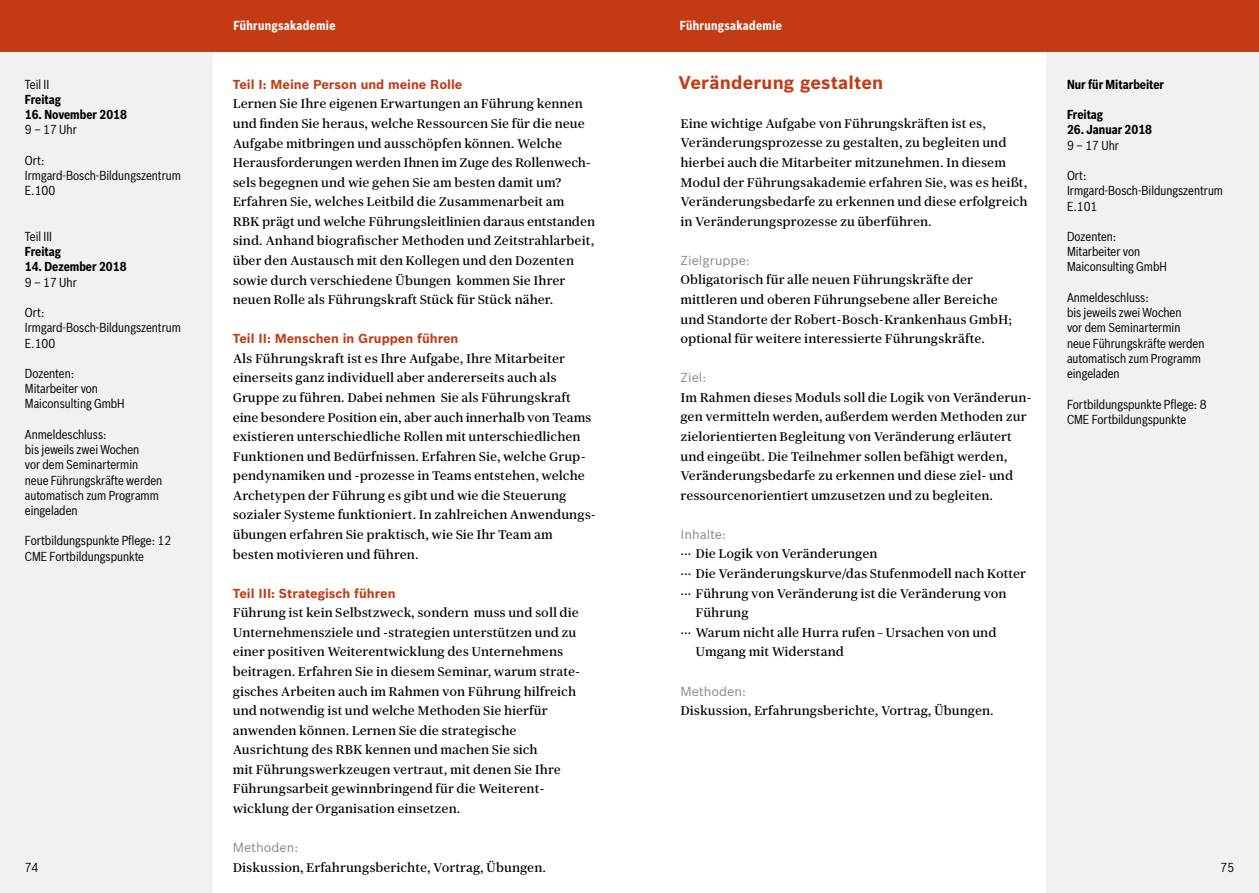
<style>
.page{position:relative;width:1259px;height:893px;background:#fff}
.page>*{position:absolute;margin:0;border:0;box-sizing:border-box;transform-origin:0 0}
.t1{font:700 18px "Bosch Sans";letter-spacing:.01em;color:#c33b15}
.t2{font:12.75px/19.5px "Bosch Serif";color:#000}
.t3{font:12.75px/15.1px "Bosch Sans Cond";color:#000}
.t4{font:700 12.75px "Bosch Sans";color:#c33b15}
.t5{font:700 12.75px "Bosch Sans Cond";color:#000}
.t6{font:12.75px "Bosch Sans";color:#87888a}
.t7{font:700 12.75px "Bosch Sans Cond";letter-spacing:.025em;color:#fff}
</style>
<div class="page">
<div style="left:0;top:51px;width:213px;height:842px;background:#f1f1f2"></div>
<div style="left:1046px;top:51px;width:213px;height:842px;background:#f1f1f2"></div>
<div style="left:629px;top:0;width:630px;height:51px;background:#c33b15"></div>
<div style="left:0;top:0;width:629px;height:51px;background:#c33b15"></div>
<p class="t7" style="left:233px;top:18px;width:104px">Führungsakademie</p>
<p class="t7" style="left:680px;top:18px;width:104px">Führungsakademie</p>
<h1 class="t1" style="left:679px;top:71px;width:206px">Veränderung gestalten</h1>
<p class="t5" style="left:1067px;top:76px;width:99px">Nur für Mitarbeiter</p>
<p class="t5" style="left:1067px;top:107px;width:38px">Freitag</p>
<p class="t5" style="left:1067px;top:122px;width:87px">26. Januar 2018</p>
<p class="t3" style="left:1067px;top:137px;width:54px">9 – 17 Uhr</p>
<p class="t3" style="left:1067px;top:168px;width:158px">Ort:<br>Irmgard-Bosch-Bildungszentrum<br>E.101</p>
<p class="t3" style="left:1067px;top:229px;width:101px">Dozenten:<br>Mitarbeiter von<br>Maiconsulting GmbH</p>
<p class="t3" style="left:1067px;top:290px;width:139px">Anmeldeschluss:<br>bis jeweils zwei Wochen<br>vor dem Seminartermin neue Führungskräfte werden automatisch zum Programm eingeladen</p>
<p class="t3" style="left:1067px;top:396px;width:141px">Fortbildungspunkte Pflege: 8<br>CME Fortbildungspunkte</p>
<p class="t4" style="left:233px;top:76px;width:231px">Teil I: Meine Person und meine Rolle</p>
<p class="t2" style="left:233px;top:94px;width:364px">Lernen Sie Ihre eigenen Erwartungen an Führung kennen und finden Sie heraus, welche Ressourcen Sie für die neue Aufgabe mitbringen und ausschöpfen können. Welche Herausforderungen werden Ihnen im Zuge des Rollenwech&shy;sels begegnen und wie gehen Sie am besten damit um?<br>Erfahren Sie, welches Leitbild die Zusammenarbeit am<br>RBK prägt und welche Führungsleitlinien daraus entstanden sind. Anhand biografischer Methoden und Zeitstrahlarbeit, über den Austausch mit den Kollegen und den Dozenten sowie durch verschiedene Übungen kommen Sie Ihrer neuen Rolle als Führungskraft Stück für Stück näher.</p>
<p class="t4" style="left:233px;top:331px;width:227px">Teil II: Menschen in Gruppen führen</p>
<p class="t2" style="left:233px;top:348px;width:365px">Als Führungskraft ist es Ihre Aufgabe, Ihre Mitarbeiter einerseits ganz individuell aber andererseits auch als Gruppe zu führen. Dabei nehmen Sie als Führungskraft eine besondere Position ein, aber auch innerhalb von Teams existieren unterschiedliche Rollen mit unterschiedlichen Funktionen und Bedürfnissen. Erfahren Sie, welche Grup&shy;pendynamiken und -prozesse in Teams entstehen, welche Archetypen der Führung es gibt und wie die Steuerung sozialer Systeme funktioniert. In zahlreichen Anwendungs&shy;übungen erfahren Sie praktisch, wie Sie Ihr Team am besten motivieren und führen.</p>
<p class="t4" style="left:233px;top:585px;width:164px">Teil III: Strategisch führen</p>
<p class="t2" style="left:233px;top:603px;width:349px">Führung ist kein Selbstzweck, sondern muss und soll die Unternehmensziele und -strategien unterstützen und zu einer positiven Weiterentwicklung des Unternehmens beitragen. Erfahren Sie in diesem Seminar, warum strate&shy;gisches Arbeiten auch im Rahmen von Führung hilfreich und notwendig ist und welche Methoden Sie hierfür anwenden können. Lernen Sie die strategische Ausrichtung des RBK kennen und machen Sie sich<br>mit Führungswerkzeugen vertraut, mit denen Sie Ihre Führungsarbeit gewinnbringend für die Weiterent&shy;wicklung der Organisation einsetzen.</p>
<p class="t6" style="left:233px;top:840px;width:67px">Methoden:</p>
<p class="t2" style="left:233px;top:857px;width:315px">Diskussion, Erfahrungsberichte, Vortrag, Übungen.</p>
<p class="t3" style="left:25px;top:77px;width:26px">Teil II</p>
<p class="t5" style="left:25px;top:92px;width:38px">Freitag</p>
<p class="t5" style="left:25px;top:107px;width:104px">16. November 2018</p>
<p class="t3" style="left:25px;top:122px;width:54px">9 – 17 Uhr</p>
<p class="t3" style="left:25px;top:153px;width:158px">Ort:<br>Irmgard-Bosch-Bildungszentrum<br>E.100</p>
<p class="t3" style="left:25px;top:229px;width:29px">Teil III</p>
<p class="t5" style="left:25px;top:244px;width:38px">Freitag</p>
<p class="t5" style="left:25px;top:259px;width:103px">14. Dezember 2018</p>
<p class="t3" style="left:25px;top:274px;width:54px">9 – 17 Uhr</p>
<p class="t3" style="left:25px;top:305px;width:158px">Ort:<br>Irmgard-Bosch-Bildungszentrum<br>E.100</p>
<p class="t3" style="left:25px;top:366px;width:101px">Dozenten:<br>Mitarbeiter von<br>Maiconsulting GmbH</p>
<p class="t3" style="left:25px;top:427px;width:139px">Anmeldeschluss:<br>bis jeweils zwei Wochen<br>vor dem Seminartermin neue Führungskräfte werden automatisch zum Programm eingeladen</p>
<p class="t3" style="left:25px;top:533px;width:148px">Fortbildungspunkte Pflege: 12<br>CME Fortbildungspunkte</p>
<p class="t2" style="left:680px;top:113px;width:348px">Eine wichtige Aufgabe von Führungskräften ist es, Veränderungsprozesse zu gestalten, zu begleiten und hierbei auch die Mitarbeiter mitzunehmen. In diesem Modul der Führungsakademie erfahren Sie, was es heißt, Veränderungsbedarfe zu erkennen und diese erfolgreich in Veränderungsprozesse zu überführen.</p>
<p class="t6" style="left:680px;top:252px;width:71px">Zielgruppe:</p>
<p class="t2" style="left:680px;top:270px;width:333px">Obligatorisch für alle neuen Führungskräfte der mittleren und oberen Führungsebene aller Bereiche und Standorte der Robert-Bosch-Krankenhaus GmbH; optional für weitere interessierte Führungskräfte.</p>
<p class="t6" style="left:680px;top:370px;width:27px">Ziel:</p>
<p class="t2" style="left:680px;top:387px;width:353px">Im Rahmen dieses Moduls soll die Logik von Veränderun&shy;gen vermitteln werden, außerdem werden Methoden zur zielorientierten Begleitung von Veränderung erläutert und eingeübt. Die Teilnehmer sollen befähigt werden, Veränderungsbedarfe zu erkennen und diese ziel- und ressourcenorientiert umzusetzen und zu begleiten.</p>
<p class="t6" style="left:680px;top:526px;width:47px">Inhalte:</p>
<p class="t2" style="left:680px;top:544px;width:198px">··· Die Logik von Veränderungen</p>
<p class="t2" style="left:680px;top:564px;width:347px">··· Die Veränderungskurve/das Stufenmodell nach Kotter</p>
<p class="t2" style="left:680px;top:583px;width:327px">··· Führung von Veränderung ist die Veränderung von</p>
<p class="t2" style="left:695px;top:603px;width:55px">Führung</p>
<p class="t2" style="left:680px;top:622px;width:317px">··· Warum nicht alle Hurra rufen – Ursachen von und</p>
<p class="t2" style="left:695px;top:642px;width:150px">Umgang mit Widerstand</p>
<p class="t6" style="left:680px;top:683px;width:67px">Methoden:</p>
<p class="t2" style="left:680px;top:701px;width:315px">Diskussion, Erfahrungsberichte, Vortrag, Übungen.</p>
<p class="t3" style="left:25px;top:859px;width:15px">74</p>
<p class="t3" style="left:1220px;top:859px;width:15px">75</p>
</div>
